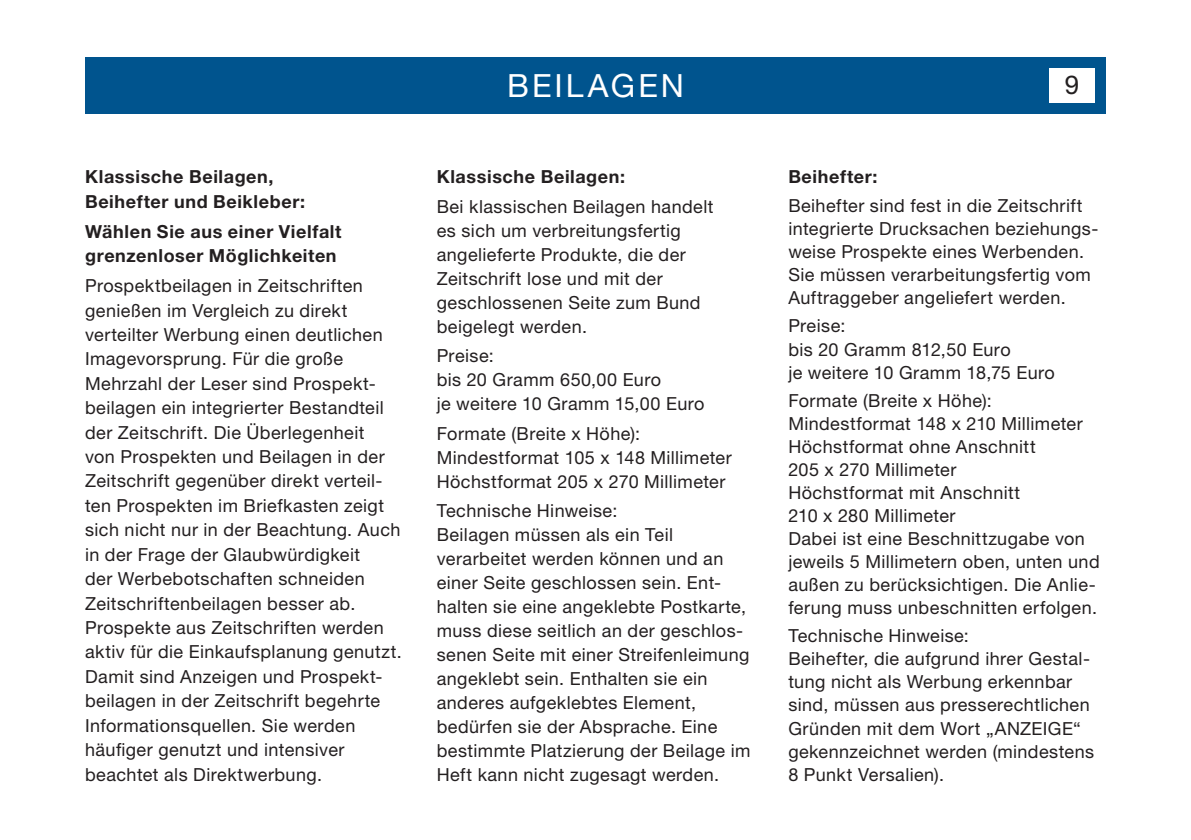
<style>
.page{position:relative;width:1191px;height:840px;background:#fff}
.page>*{position:absolute;margin:0;border:0;box-sizing:border-box;transform-origin:0 0}
.t1{font:32px "Helvetica Neue LT Std";letter-spacing:.09em;color:#fff}
.t2{font:26px "Helvetica Neue LT Std";color:#231f20}
.t3{font:18px/23px "Helvetica Neue LT Std";letter-spacing:.025em;color:#231f20}
.t4{font:700 18px/24.4px "Helvetica Neue LT Std";letter-spacing:.035em;color:#231f20}
</style>
<div class="page">
<div style="left:85px;top:57px;width:1021px;height:56px;background:#00548e"></div>
<div style="left:1049px;top:68px;width:45px;height:34px;background:#fff"></div>
<p class="t4" style="left:85px;top:164px;width:221px">Klassische Beilagen,<br>Beihefter und Beikleber:</p>
<p class="t4" style="left:85px;top:218px;width:258px">Wählen Sie aus einer Vielfalt grenzenloser Möglichkeiten</p>
<p class="t3" style="left:85px;top:273px;width:318px;line-height:24.4px">Prospektbeilagen in Zeitschriften genießen im Vergleich zu direkt verteilter Werbung einen deutlichen Imagevorsprung. Für die große Mehrzahl der Leser sind Prospekt&shy;beilagen ein integrierter Bestandteil der Zeitschrift. Die Überlegenheit<br>von Prospekten und Beilagen in der Zeitschrift gegenüber direkt verteil&shy;ten Prospekten im Briefkasten zeigt sich nicht nur in der Beachtung. Auch in der Frage der Glaubwürdigkeit<br>der Werbebotschaften schneiden Zeitschriftenbeilagen besser ab.<br>Prospekte aus Zeitschriften werden aktiv für die Einkaufsplanung genutzt.<br>Damit sind Anzeigen und Prospekt&shy;beilagen in der Zeitschrift begehrte Informationsquellen. Sie werden häufiger genutzt und intensiver beachtet als Direktwerbung.</p>
<h1 class="t1" style="left:507px;top:66px;width:178px">BEILAGEN</h1>
<h2 class="t2" style="left:1064px;top:70px;width:16px">9</h2>
<p class="t4" style="left:437px;top:164px;width:190px">Klassische Beilagen:</p>
<p class="t3" style="left:437px;top:194px;width:278px;line-height:24px">Bei klassischen Beilagen handelt es sich um verbreitungsfertig angelieferte Produkte, die der<br>Zeitschrift lose und mit der geschlossenen Seite zum Bund beigelegt werden.</p>
<p class="t3" style="left:437px;top:343px;width:269px;line-height:24px">Preise:<br>bis 20 Gramm 650,00 Euro<br>je weitere 10 Gramm 15,00 Euro</p>
<p class="t3" style="left:437px;top:421px;width:297px;line-height:24px">Formate (Breite x Höhe):<br>Mindestformat 105 x 148 Millimeter<br>Höchstformat 205 x 270 Millimeter</p>
<p class="t3" style="left:437px;top:498px;width:315px;line-height:24px">Technische Hinweise:<br>Beilagen müssen als ein Teil verarbeitet werden können und an einer Seite geschlossen sein. Ent&shy;halten sie eine angeklebte Postkarte, muss diese seitlich an der geschlos&shy;senen Seite mit einer Streifenleimung angeklebt sein. Enthalten sie ein anderes aufgeklebtes Element, bedürfen sie der Absprache. Eine bestimmte Platzierung der Beilage im Heft kann nicht zugesagt werden.</p>
<p class="t4" style="left:788px;top:164px;width:91px">Beihefter:</p>
<p class="t3" style="left:788px;top:194px;width:311px">Beihefter sind fest in die Zeitschrift integrierte Drucksachen beziehungs&shy;weise Prospekte eines Werbenden.<br>Sie müssen verarbeitungsfertig vom Auftraggeber angeliefert werden.</p>
<p class="t3" style="left:788px;top:314px;width:268px">Preise:<br>bis 20 Gramm 812,50 Euro<br>je weitere 10 Gramm 18,75 Euro</p>
<p class="t3" style="left:788px;top:388px;width:313px">Formate (Breite x Höhe):<br>Mindestformat 148 x 210 Millimeter<br>Höchstformat ohne Anschnitt<br>205 x 270 Millimeter<br>Höchstformat mit Anschnitt<br>210 x 280 Millimeter<br>Dabei ist eine Beschnittzugabe von jeweils 5 Millimetern oben, unten und außen zu berücksichtigen. Die Anlie&shy;ferung muss unbeschnitten erfolgen.</p>
<p class="t3" style="left:788px;top:623px;width:307px">Technische Hinweise:<br>Beihefter, die aufgrund ihrer Gestal&shy;tung nicht als Werbung erkennbar sind, müssen aus presserechtlichen<br>Gründen mit dem Wort „ANZEIGE“ gekennzeichnet werden (mindestens<br>8 Punkt Versalien).</p>
</div>
